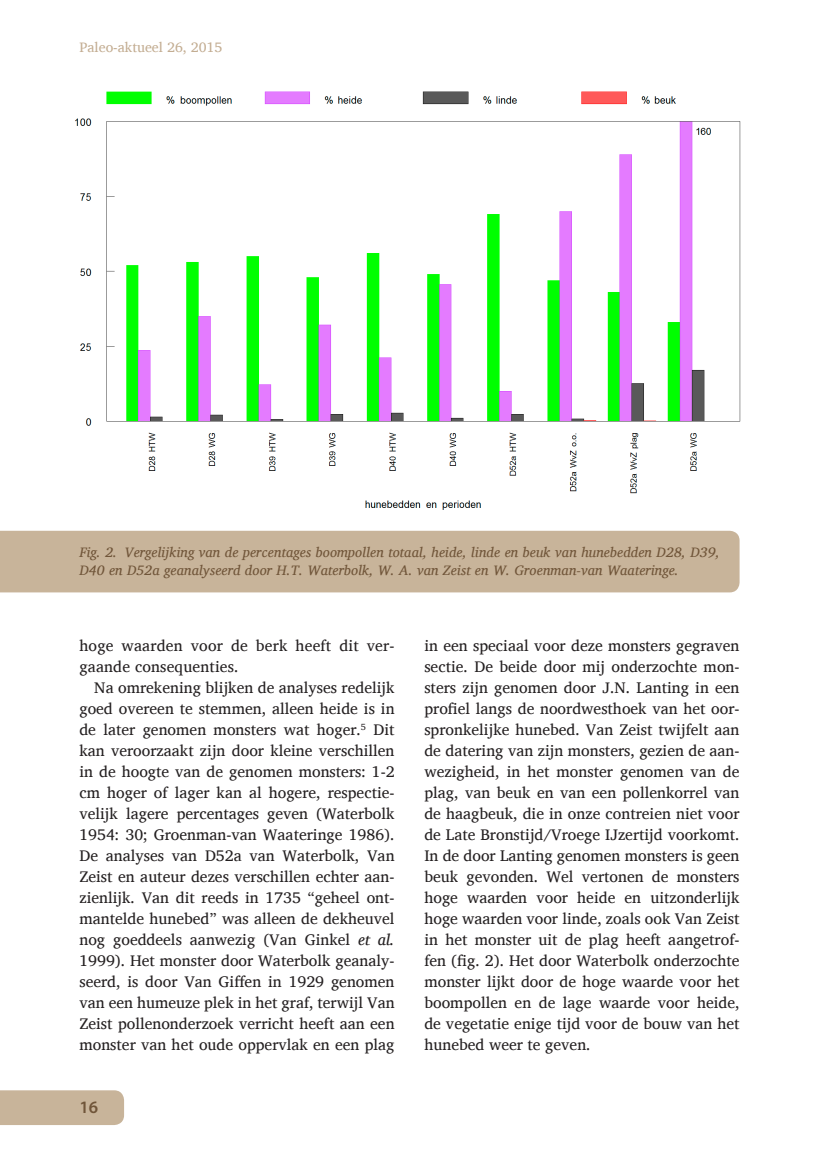
<style>
.page{position:relative;width:819px;height:1166px;background:#fff}
.page>*{position:absolute;margin:0;border:0;box-sizing:border-box;transform-origin:0 0}
.t1{font:600 17.5px "Myriad Pro";color:#705539}
.Plat{font:15.75px/21px "Charis SIL";color:#231f20;text-align:justify}
.Afbeeldingstekst{font:italic 14px/17.5px "Charis SIL";letter-spacing:.01em;color:#705539}
.t2{font:14px "Charis SIL";color:#c3ad92}
.s1{font-style:italic}
</style>
<div class="page">
<div style="left:0;top:1090px;width:124px;height:35px;background:#c8b49a"></div>
<img style="left:75px;top:91px;width:666px;height:419px">
<div style="left:0;top:531px;width:739px;height:61px;background:#c8b49a"></div>
<p class="t2" style="left:79px;top:39px;width:144px">Paleo-aktueel 26, 2015</p>
<p class="Afbeeldingstekst" style="left:79px;top:544px;width:641px">Fig. 2. Vergelijking van de percentages boompollen totaal, heide, linde en beuk van hunebedden D28, D39,<br>D40 en D52a geanalyseerd door H.T. Waterbolk, W. A. van Zeist en W. Groenman-van Waateringe.</p>
<p class="Plat" style="left:79px;top:635px;width:317px">hoge waarden voor de berk heeft dit ver&shy;gaande consequenties.</p>
<p class="Plat" style="left:79px;top:677px;width:317px;text-indent:15px">Na omrekening blijken de analyses redelijk goed overeen te stemmen, alleen heide is in de later genomen monsters wat hoger.<sup>5</sup> Dit kan veroorzaakt zijn door kleine verschillen in de hoogte van de genomen monsters: 1-2 cm hoger of lager kan al hogere, respectie&shy;velijk lagere percentages geven (Waterbolk 1954: 30; Groenman-van Waateringe 1986).<br>De analyses van D52a van Waterbolk, Van Zeist en auteur dezes verschillen echter aan&shy;zienlijk. Van dit reeds in 1735 “geheel ont&shy;mantelde hunebed” was alleen de dekheuvel nog goeddeels aanwezig (Van Ginkel <span class="s1">et al.<br></span>1999). Het monster door Waterbolk geanaly&shy;seerd, is door Van Giffen in 1929 genomen van een humeuze plek in het graf, terwijl Van Zeist pollenonderzoek verricht heeft aan een monster van het oude oppervlak en een plag</p>
<p class="t1" style="left:79px;top:1096px;width:20px">16</p>
<p class="Plat" style="left:424px;top:635px;width:317px">in een speciaal voor deze monsters gegraven sectie. De beide door mij onderzochte mon&shy;sters zijn genomen door J.N. Lanting in een profiel langs de noordwesthoek van het oor&shy;spronkelijke hunebed. Van Zeist twijfelt aan de datering van zijn monsters, gezien de aan&shy;wezigheid, in het monster genomen van de plag, van beuk en van een pollenkorrel van de haagbeuk, die in onze contreien niet voor de Late Bronstijd/Vroege IJzertijd voorkomt.<br>In de door Lanting genomen monsters is geen beuk gevonden. Wel vertonen de monsters hoge waarden voor heide en uitzonderlijk hoge waarden voor linde, zoals ook Van Zeist in het monster uit de plag heeft aangetrof&shy;fen (fig. 2). Het door Waterbolk onderzochte monster lijkt door de hoge waarde voor het boompollen en de lage waarde voor heide, de vegetatie enige tijd voor de bouw van het hunebed weer te geven.</p>
</div>
